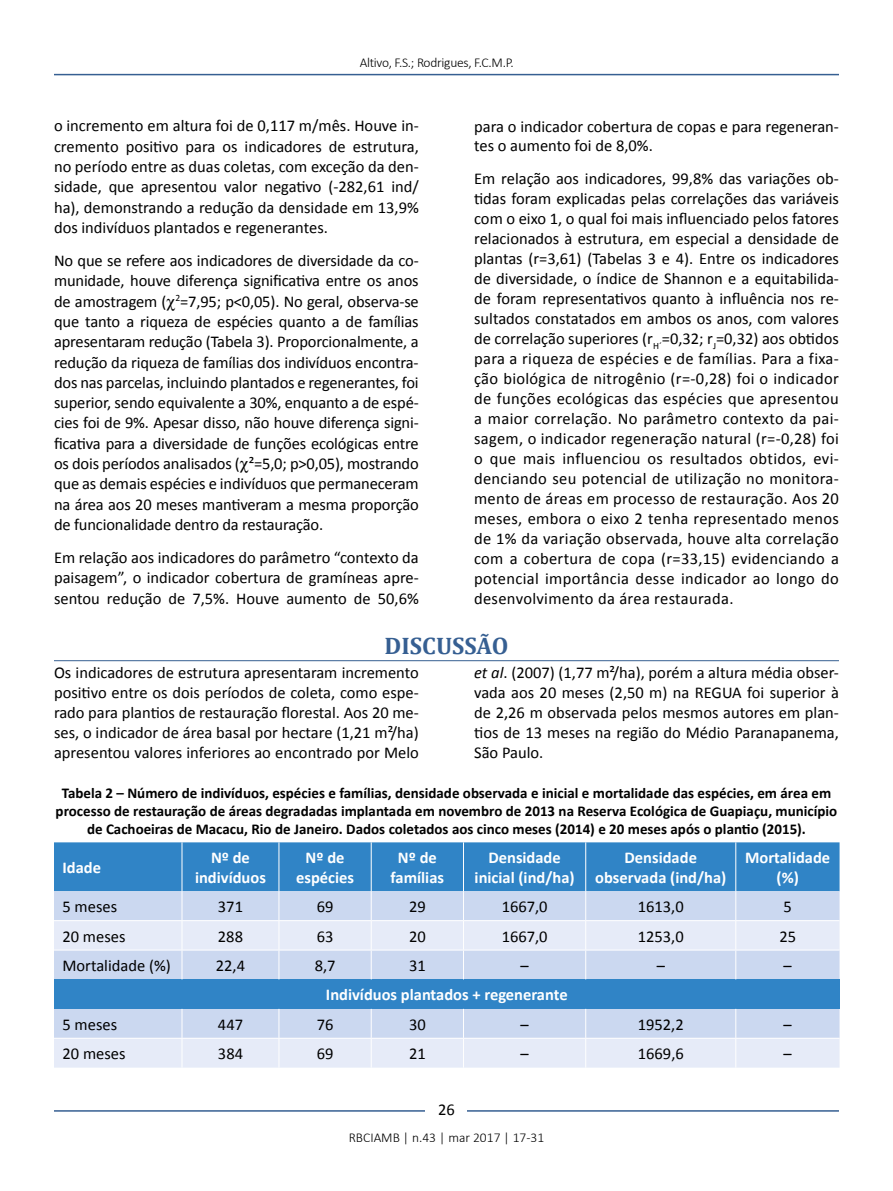
<style>
.page{position:relative;width:893px;height:1191px;background:#fff}
.page>*{position:absolute;margin:0;border:0;box-sizing:border-box;transform-origin:0 0}
.t1{font:700 24px "Cambria";color:#365f92}
.t2{font:16.5px/20px "Calibri";color:#000;text-align:justify}
.t3{font:700 16.5px/19.5px "Calibri";color:#fff;text-align:center}
.t4{font:700 15px/18px "Calibri";color:#000;text-align:center}
.t5{font:300 13.5px "Calibri";letter-spacing:-.02em;color:#000}
.t6{font:300 13.5px "Calibri";color:#000}
.s1{font-style:italic}
</style>
<div class="page">
<hr style="left:54px;top:74px;width:785px;height:1px;background:#365f92">
<hr style="left:54px;top:1110px;width:785px;height:1px;background:#365f92">
<div style="left:426px;top:1096px;width:41px;height:26px;background:#fff"></div>
<hr style="left:54px;top:660px;width:785px;height:1px;background:#365f92">
<svg style="left:54px;top:1008px;width:785px;height:59px;background:#d6e0f3"></svg>
<div style="left:54px;top:979px;width:785px;height:29px;background:#3084c6"></div>
<svg style="left:54px;top:842px;width:785px;height:137px;background:#9bbfe3"></svg>
<hr style="left:54px;top:1037px;width:128px;height:1px;background:#fff">
<hr style="left:182px;top:1037px;width:97px;height:1px;background:#fff">
<svg style="left:182px;top:1008px;width:1px;height:59px"></svg>
<hr style="left:279px;top:1037px;width:92px;height:1px;background:#fff">
<svg style="left:279px;top:1008px;width:1px;height:59px"></svg>
<hr style="left:371px;top:1037px;width:92px;height:1px;background:#fff">
<svg style="left:371px;top:1008px;width:1px;height:59px"></svg>
<hr style="left:463px;top:1037px;width:123px;height:1px;background:#fff">
<svg style="left:463px;top:1008px;width:1px;height:59px"></svg>
<hr style="left:586px;top:1037px;width:150px;height:1px;background:#fff">
<svg style="left:585px;top:1008px;width:1px;height:59px"></svg>
<hr style="left:736px;top:1037px;width:103px;height:1px;background:#fff">
<svg style="left:735px;top:1008px;width:1px;height:59px"></svg>
<p class="t5" style="left:360px;top:54px;width:156px">Altivo, F.S.; Rodrigues, F.C.M.P.</p>
<p class="t2" style="left:54px;top:116px;width:366px">o incremento em altura foi de 0,117 m/mês. Houve in&shy;cremento positivo para os indicadores de estrutura, no período entre as duas coletas, com exceção da den&shy;sidade, que apresentou valor negativo (-282,61 ind/ ha), demonstrando a redução da densidade em 13,9% dos indivíduos plantados e regenerantes.</p>
<p class="t2" style="left:54px;top:250px;width:366px">No que se refere aos indicadores de diversidade da co&shy;munidade, houve diferença significativa entre os anos de amostragem ( <sup>2</sup>=7,95; p&lt;0,05). No geral, observa-se que tanto a riqueza de espécies quanto a de famílias apresentaram redução (Tabela 3). Proporcionalmente, a redução da riqueza de famílias dos indivíduos encontra&shy;dos nas parcelas, incluindo plantados e regenerantes, foi superior, sendo equivalente a 30%, enquanto a de espé&shy;cies foi de 9%. Apesar disso, não houve diferença signi&shy;ficativa para a diversidade de funções ecológicas entre os dois períodos analisados ( ²=5,0; p&gt;0,05), mostrando que as demais espécies e indivíduos que permaneceram na área aos 20 meses mantiveram a mesma proporção de funcionalidade dentro da restauração.</p>
<p class="t2" style="left:54px;top:547px;width:366px">Em relação aos indicadores do parâmetro “contexto da paisagem”, o indicador cobertura de gramíneas apre&shy;sentou redução de 7,5%. Houve aumento de 50,6%</p>
<p class="t2" style="left:474px;top:116px;width:366px">para o indicador cobertura de copas e para regeneran&shy;tes o aumento foi de 8,0%.</p>
<p class="t2" style="left:474px;top:169px;width:366px">Em relação aos indicadores, 99,8% das variações ob&shy;tidas foram explicadas pelas correlações das variáveis com o eixo 1, o qual foi mais influenciado pelos fatores relacionados à estrutura, em especial a densidade de plantas (r=3,61) (Tabelas 3 e 4). Entre os indicadores de diversidade, o índice de Shannon e a equitabilida&shy;de foram representativos quanto à influência nos re&shy;sultados constatados em ambos os anos, com valores de correlação superiores (r<sub>H´</sub>=0,32; r<sub>J</sub>=0,32) aos obtidos para a riqueza de espécies e de famílias. Para a fixa&shy;ção biológica de nitrogênio (r=-0,28) foi o indicador de funções ecológicas das espécies que apresentou a maior correlação. No parâmetro contexto da pai&shy;sagem, o indicador regeneração natural (r=-0,28) foi o que mais influenciou os resultados obtidos, evi&shy;denciando seu potencial de utilização no monitora&shy;mento de áreas em processo de restauração. Aos 20 meses, embora o eixo 2 tenha representado menos de 1% da variação observada, houve alta correlação com a cobertura de copa (r=33,15) evidenciando a potencial importância desse indicador ao longo do desenvolvimento da área restaurada.</p>
<h1 class="t1" style="left:385px;top:629px;width:125px">DISCUSSÃO</h1>
<p class="t2" style="left:54px;top:663px;width:366px">Os indicadores de estrutura apresentaram incremento positivo entre os dois períodos de coleta, como espe&shy;rado para plantios de restauração florestal. Aos 20 me&shy;ses, o indicador de área basal por hectare (1,21 m²/ha) apresentou valores inferiores ao encontrado por Melo</p>
<p class="t2" style="left:474px;top:663px;width:366px"><span class="s1">et al</span>. (2007) (1,77 m²/ha), porém a altura média obser&shy;vada aos 20 meses (2,50 m) na REGUA foi superior à de 2,26 m observada pelos mesmos autores em plan&shy;tios de 13 meses na região do Médio Paranapanema, São Paulo.</p>
<p class="t4" style="left:56px;top:784px;width:783px">Tabela 2 – Número de indivíduos, espécies e famílias, densidade observada e inicial e mortalidade das espécies, em área em processo de restauração de áreas degradadas implantada em novembro de 2013 na Reserva Ecológica de Guapiaçu, município de Cachoeiras de Macacu, Rio de Janeiro. Dados coletados aos cinco meses (2014) e 20 meses após o plantio (2015).</p>
<p class="t3" style="left:63px;top:857px;width:40px">Idade</p>
<p class="t3" style="left:195px;top:848px;width:72px">Nº de indivíduos</p>
<p class="t3" style="left:296px;top:848px;width:59px">Nº de espécies</p>
<p class="t3" style="left:391px;top:848px;width:55px">Nº de famílias</p>
<p class="t3" style="left:475px;top:848px;width:102px">Densidade inicial (ind/ha)</p>
<p class="t3" style="left:595px;top:848px;width:133px">Densidade observada (ind/ha)</p>
<p class="t3" style="left:745px;top:848px;width:87px">Mortalidade (%)</p>
<p class="t2" style="left:63px;top:896px;width:56px">5 meses</p>
<p class="t2" style="left:218px;top:896px;width:27px">371</p>
<p class="t2" style="left:317px;top:896px;width:18px">69</p>
<p class="t2" style="left:409px;top:896px;width:18px">29</p>
<p class="t2" style="left:502px;top:896px;width:47px">1667,0</p>
<p class="t2" style="left:638px;top:896px;width:47px">1613,0</p>
<p class="t2" style="left:783px;top:896px;width:10px">5</p>
<p class="t2" style="left:63px;top:926px;width:64px">20 meses</p>
<p class="t2" style="left:218px;top:926px;width:27px">288</p>
<p class="t2" style="left:317px;top:926px;width:18px">63</p>
<p class="t2" style="left:409px;top:926px;width:18px">20</p>
<p class="t2" style="left:502px;top:926px;width:47px">1667,0</p>
<p class="t2" style="left:638px;top:926px;width:47px">1253,0</p>
<p class="t2" style="left:779px;top:926px;width:18px">25</p>
<p class="t2" style="left:63px;top:955px;width:110px">Mortalidade (%)</p>
<p class="t2" style="left:216px;top:955px;width:31px">22,4</p>
<p class="t2" style="left:315px;top:955px;width:22px">8,7</p>
<p class="t2" style="left:409px;top:955px;width:18px">31</p>
<p class="t2" style="left:520px;top:955px;width:10px">–</p>
<p class="t2" style="left:657px;top:955px;width:10px">–</p>
<p class="t2" style="left:784px;top:955px;width:10px">–</p>
<p class="t3" style="left:326px;top:985px;width:243px">Indivíduos plantados + regenerante</p>
<p class="t2" style="left:63px;top:1014px;width:56px">5 meses</p>
<p class="t2" style="left:218px;top:1014px;width:27px">447</p>
<p class="t2" style="left:317px;top:1014px;width:18px">76</p>
<p class="t2" style="left:409px;top:1014px;width:18px">30</p>
<p class="t2" style="left:521px;top:1014px;width:10px">–</p>
<p class="t2" style="left:638px;top:1014px;width:47px">1952,2</p>
<p class="t2" style="left:784px;top:1014px;width:10px">–</p>
<p class="t2" style="left:63px;top:1043px;width:64px">20 meses</p>
<p class="t2" style="left:218px;top:1043px;width:27px">384</p>
<p class="t2" style="left:317px;top:1043px;width:18px">69</p>
<p class="t2" style="left:409px;top:1043px;width:18px">21</p>
<p class="t2" style="left:521px;top:1043px;width:10px">–</p>
<p class="t2" style="left:638px;top:1043px;width:47px">1669,6</p>
<p class="t2" style="left:784px;top:1043px;width:10px">–</p>
<p class="t2" style="left:438px;top:1099px;width:18px">26</p>
<p class="t6" style="left:349px;top:1129px;width:197px">RBCIAMB | n.43 | mar 2017 | 17-31</p>
</div>
